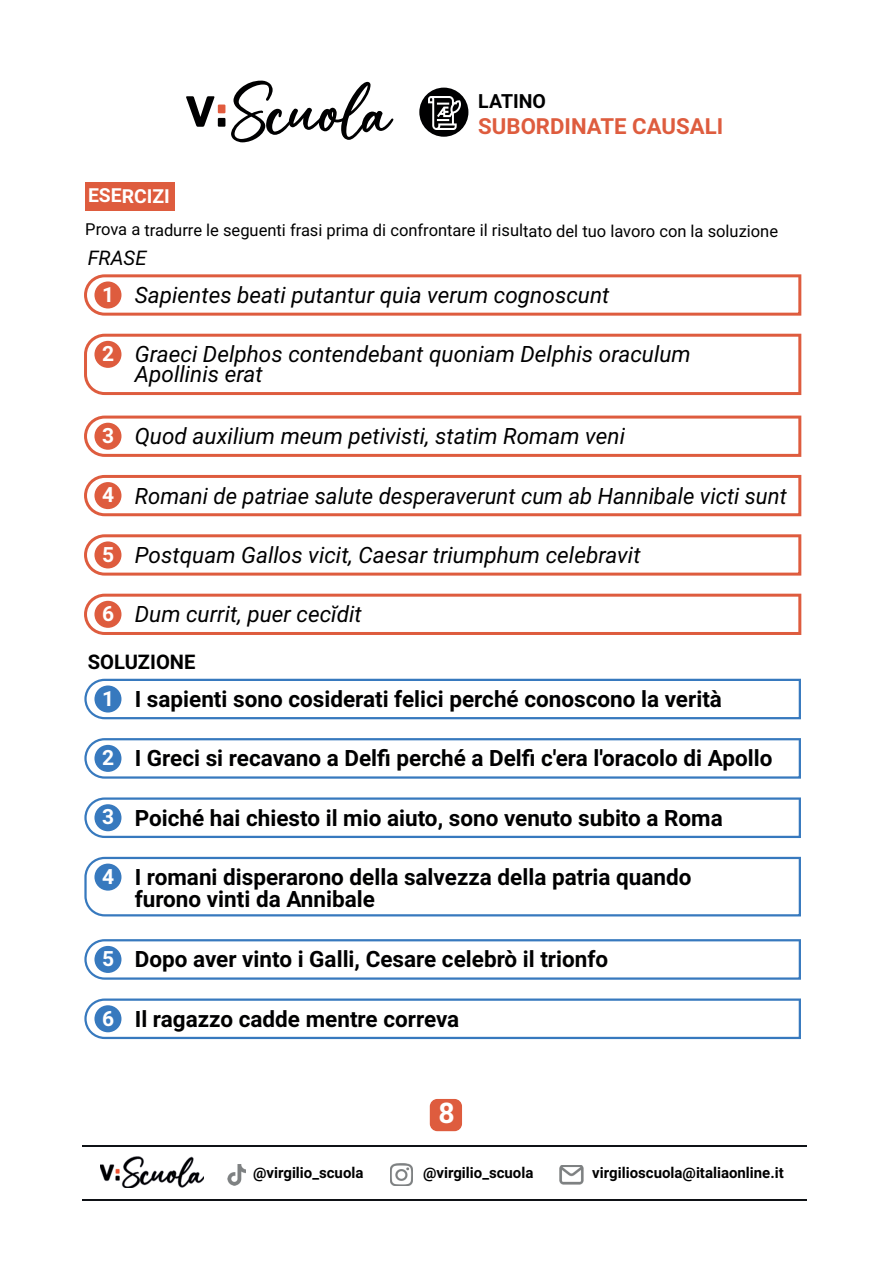
<style>
.page{position:relative;width:893px;height:1263px;background:#fff}
.page>*{position:absolute;margin:0;border:0;box-sizing:border-box;transform-origin:0 0}
.t1{font:700 28.5px "Roboto";color:#fff}
.t2{font:700 22.5px/21.6px "Roboto";color:#000001}
.t3{font:italic 22.5px/19.5px "Roboto";color:#000001}
.t4{font:700 22.2px "Roboto";color:#de5c3e}
.t5{font:700 21px "Roboto";color:#fff}
.t6{font:700 20.1px "Roboto";color:#000001}
.t7{font:italic 20.1px "Roboto";color:#000001}
.t8{font:700 19.5px "Roboto";color:#000001}
.t9{font:700 19.35px "Roboto";letter-spacing:-.005em;color:#fff}
.t10{font:16.5px "Roboto";letter-spacing:-.005em;color:#000001}
.t11{font:700 15px "Roboto";color:#000001}
.s1{font-weight:700;font-style:normal;font-size:21px;color:#fff}
.s2{font-size:21px;color:#fff}
</style>
<div class="page">
<div style="left:85px;top:182px;width:90px;height:28px;background:#de5c3e"></div>
<svg style="left:84px;top:274px;width:717px;height:42px"></svg>
<svg style="left:186px;top:96px;width:29px;height:31px"></svg>
<div style="left:218px;top:105px;width:7px;height:8px;background:#e15b3e"></div>
<div style="left:218px;top:118px;width:7px;height:9px;background:#000001"></div>
<svg style="left:231px;top:81px;width:162px;height:61px"></svg>
<div style="left:419px;top:88px;width:49px;height:49px;background:#000001;border-radius:50%"></div>
<img style="left:428px;top:97px;width:33px;height:32px">
<div style="left:430px;top:1099px;width:32px;height:32px;background:#de5c3e;border-radius:8px"></div>
<hr style="left:83px;top:1199px;width:724px;height:2px;background:#0f1216">
<hr style="left:83px;top:1145px;width:724px;height:2px;background:#0f1216">
<img style="left:560px;top:1165px;width:24px;height:19px">
<img style="left:228px;top:1164px;width:18px;height:21px">
<img style="left:390px;top:1164px;width:23px;height:22px">
<img style="left:100px;top:1156px;width:104px;height:32px">
<div style="left:94px;top:281px;width:27px;height:27px;background:#de5c3e;border-radius:50%"></div>
<svg style="left:84px;top:334px;width:717px;height:61px"></svg>
<div style="left:94px;top:341px;width:27px;height:27px;background:#de5c3e;border-radius:50%"></div>
<svg style="left:84px;top:416px;width:717px;height:41px"></svg>
<div style="left:94px;top:423px;width:27px;height:27px;background:#de5c3e;border-radius:50%"></div>
<svg style="left:84px;top:475px;width:717px;height:41px"></svg>
<div style="left:94px;top:482px;width:27px;height:27px;background:#de5c3e;border-radius:50%"></div>
<svg style="left:84px;top:534px;width:717px;height:42px"></svg>
<div style="left:94px;top:541px;width:27px;height:27px;background:#de5c3e;border-radius:50%"></div>
<svg style="left:84px;top:594px;width:717px;height:41px"></svg>
<div style="left:94px;top:601px;width:27px;height:27px;background:#de5c3e;border-radius:50%"></div>
<svg style="left:84px;top:679px;width:717px;height:40px"></svg>
<div style="left:94px;top:685px;width:27px;height:27px;background:#3779be;border-radius:50%"></div>
<svg style="left:84px;top:738px;width:717px;height:41px"></svg>
<div style="left:94px;top:745px;width:27px;height:27px;background:#3779be;border-radius:50%"></div>
<svg style="left:84px;top:797px;width:717px;height:41px"></svg>
<div style="left:94px;top:804px;width:27px;height:27px;background:#3779be;border-radius:50%"></div>
<svg style="left:84px;top:857px;width:717px;height:59px"></svg>
<div style="left:94px;top:863px;width:27px;height:28px;background:#3779be;border-radius:50%"></div>
<svg style="left:84px;top:939px;width:717px;height:41px"></svg>
<div style="left:94px;top:946px;width:27px;height:27px;background:#3779be;border-radius:50%"></div>
<svg style="left:84px;top:998px;width:717px;height:41px"></svg>
<div style="left:94px;top:1005px;width:27px;height:27px;background:#3779be;border-radius:50%"></div>
<p class="t9" style="left:88px;top:182px;width:83px">ESERCIZI</p>
<p class="t8" style="left:478px;top:87px;width:69px">LATINO</p>
<p class="t4" style="left:478px;top:111px;width:246px">SUBORDINATE CAUSALI</p>
<p class="t10" style="left:85px;top:219px;width:694px">Prova a tradurre le seguenti frasi prima di confrontare il risultato del tuo lavoro con la soluzione</p>
<p class="t7" style="left:88px;top:243px;width:60px">FRASE</p>
<p class="t3" style="left:135px;top:284px;width:476px">Sapientes beati putantur quia verum cognoscunt</p>
<p class="t5" style="left:102px;top:280px;width:14px">1</p>
<p class="t5" style="left:102px;top:339px;width:14px">2</p>
<p class="t3" style="left:135px;top:344px;width:558px">Graeci Delphos contendebant quoniam Delphis oraculum<br>Apollinis erat</p>
<p class="t3" style="left:102px;top:426px;width:524px"><span class="s1">3</span> Quod auxilium meum petivisti, statim Romam veni</p>
<p class="t3" style="left:102px;top:485px;width:686px"><span class="s1">4</span> Romani de patriae salute desperaverunt cum ab Hannibale victi sunt</p>
<p class="t3" style="left:102px;top:544px;width:540px"><span class="s1">5</span> Postquam Gallos vicit, Caesar triumphum celebravit</p>
<p class="t3" style="left:102px;top:604px;width:261px"><span class="s1">6</span> Dum currit, puer cecĭdit</p>
<p class="t6" style="left:88px;top:647px;width:109px">SOLUZIONE</p>
<p class="t2" style="left:102px;top:687px;width:621px"><span class="s2">1</span> I sapienti sono cosiderati felici perché conoscono la verità</p>
<p class="t2" style="left:102px;top:747px;width:672px"><span class="s2">2</span> I Greci si recavano a Delfi perché a Delfi c'era l'oracolo di Apollo</p>
<p class="t2" style="left:102px;top:806px;width:622px"><span class="s2">3</span> Poiché hai chiesto il mio aiuto, sono venuto subito a Roma</p>
<p class="t2" style="left:135px;top:865px;width:558px">I romani disperarono della salvezza della patria quando furono vinti da Annibale</p>
<p class="t5" style="left:102px;top:862px;width:14px">4</p>
<p class="t2" style="left:102px;top:948px;width:508px"><span class="s2">5</span> Dopo aver vinto i Galli, Cesare celebrò il trionfo</p>
<p class="t2" style="left:102px;top:1007px;width:359px"><span class="s2">6</span> Il ragazzo cadde mentre correva</p>
<p class="t1" style="left:438px;top:1093px;width:18px">8</p>
<p class="t11" style="left:253px;top:1162px;width:112px">@virgilio_scuola</p>
<p class="t11" style="left:423px;top:1162px;width:112px">@virgilio_scuola</p>
<p class="t11" style="left:592px;top:1162px;width:193px">virgilioscuola@italiaonline.it</p>
</div>
